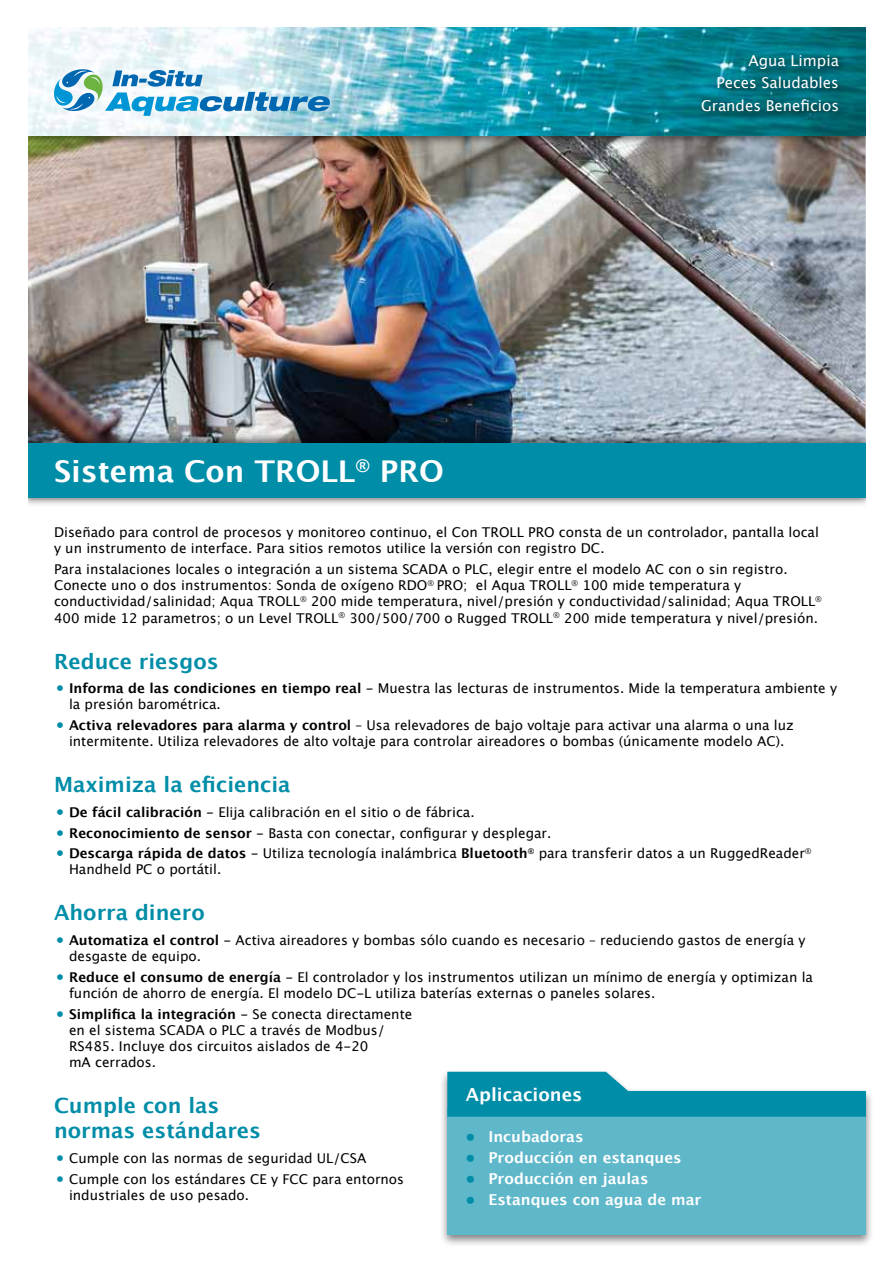
<style>
.page{position:relative;width:893px;height:1263px;background:#fff}
.page>*{position:absolute;margin:0;border:0;box-sizing:border-box;transform-origin:0 0}
.t1{font:700 30px "Lucida Grande";color:#fff}
.t2{font:700 21px/25.2px "Lucida Grande";color:#008da8}
.t3{font:700 18px "Lucida Grande";color:#fff}
.t4{font:700 15px "Lucida Grande";color:#fff}
.t5{font:15px/22.5px "Lucida Grande";color:#fff;text-align:right}
.t6{font:13.5px/16.2px "Lucida Grande";color:#000}
.s1{font-size:16.5px;color:#008da8}
.s2{font-weight:700}
.s3{color:#008da8}
</style>
<div class="page">
<img style="left:28px;top:147px;width:837px;height:284px">
<div style="left:19px;top:456px;width:855px;height:52px;background:#000;opacity:.5"></div>
<div style="left:27px;top:27px;width:839px;height:120px;background:#000;opacity:.5"></div>
<div style="left:697px;top:50px;width:151px;height:72px;background:#000;opacity:.75"></div>
<svg style="left:45px;top:60px;width:294px;height:65px"></svg>
<svg style="left:51px;top:67px;width:286px;height:50px"></svg>
<div style="left:19px;top:431px;width:855px;height:71px;background:#000;opacity:.5"></div>
<div style="left:27px;top:443px;width:839px;height:54px;background:#008da8"></div>
<div style="left:0;top:0;width:27px;height:571px;background:#fff"></div>
<div style="left:866px;top:0;width:27px;height:571px;background:#fff"></div>
<div style="left:439px;top:1069px;width:435px;height:179px;background:#000;opacity:.5"></div>
<div style="left:447px;top:1108px;width:419px;height:126px;background:#5fb7ca"></div>
<svg style="left:447px;top:1072px;width:419px;height:45px"></svg>
<h1 class="t1" style="left:54px;top:446px;width:391px">Sistema Con TROLL<sup>®</sup> PRO</h1>
<p class="t5" style="left:701px;top:49px;width:139px">Agua Limpia<br>Peces Saludables<br>Grandes Beneficios</p>
<p class="t6" style="left:54px;top:524px;width:766px">Diseñado para control de procesos y monitoreo continuo, el Con TROLL PRO consta de un controlador, pantalla local y un instrumento de interface. Para sitios remotos utilice la versión con registro DC.</p>
<p class="t6" style="left:54px;top:561px;width:769px">Para instalaciones locales o integración a un sistema SCADA o PLC, elegir entre el modelo AC con o sin registro.<br>Conecte uno o dos instrumentos: Sonda de oxígeno RDO<sup>®</sup> PRO; el Aqua TROLL<sup>®</sup> 100 mide temperatura y conductividad/salinidad; Aqua TROLL<sup>®</sup> 200 mide temperatura, nivel/presión y conductividad/salinidad; Aqua TROLL<sup>® </sup>400 mide 12 parametros; o un Level TROLL<sup>®</sup> 300/500/700 o Rugged TROLL<sup>®</sup> 200 mide temperatura y nivel/presión.</p>
<h2 class="t2" style="left:54px;top:648px;width:166px">Reduce riesgos</h2>
<p class="t6" style="left:69px;top:680px;width:770px;text-indent:-14px"><span class="s1">•</span> <span class="s2">Informa de las condiciones en tiempo real</span> - Muestra las lecturas de instrumentos. Mide la temperatura ambiente y la presión barométrica.</p>
<p class="t6" style="left:56px;top:717px;width:740px;text-align:center"><span class="s1">•</span> <span class="s2">Activa relevadores para alarma y control</span> – Usa relevadores de bajo voltaje para activar una alarma o una luz intermitente. Utiliza relevadores de alto voltaje para controlar aireadores o bombas (únicamente modelo AC).</p>
<h2 class="t2" style="left:54px;top:772px;width:238px">Maximiza la eficiencia</h2>
<p class="t6" style="left:56px;top:804px;width:421px"><span class="s1">•</span> <span class="s2">De fácil calibración</span> - Elija calibración en el sitio o de fábrica.</p>
<p class="t6" style="left:56px;top:825px;width:497px"><span class="s1">•</span> <span class="s2">Reconocimiento de sensor</span> - Basta con conectar, configurar y desplegar.</p>
<p class="t6" style="left:69px;top:845px;width:744px;text-indent:-14px"><span class="s1">•</span> <span class="s2">Descarga rápida de datos</span> - Utiliza tecnología inalámbrica <span class="s2">Bluetooth</span><sup>®</sup> para transferir datos a un RuggedReader<sup>®<br></sup>Handheld PC o portátil.</p>
<h2 class="t2" style="left:54px;top:900px;width:152px">Ahorra dinero</h2>
<p class="t6" style="left:69px;top:932px;width:738px;text-indent:-14px"><span class="s1">•</span> <span class="s2">Automatiza el control</span> - Activa aireadores y bombas sólo cuando es necesario – reduciendo gastos de energía y desgaste de equipo.</p>
<p class="t6" style="left:69px;top:969px;width:745px;text-indent:-14px"><span class="s1">•</span> <span class="s2">Reduce el consumo de energía</span> - El controlador y los instrumentos utilizan un mínimo de energía y optimizan la función de ahorro de energía. El modelo DC-L utiliza baterías externas o paneles solares.</p>
<p class="t6" style="left:69px;top:1006px;width:345px;text-indent:-14px"><span class="s1">•</span> <span class="s2">Simplifica la integración</span> - Se conecta directamente en el sistema SCADA o PLC a través de Modbus/ RS485. Incluye dos circuitos aislados de 4-20<br>mA cerrados.</p>
<h2 class="t2" style="left:54px;top:1093px;width:209px">Cumple con las normas estándares</h2>
<p class="t6" style="left:56px;top:1150px;width:312px"><span class="s1">•</span> Cumple con las normas de seguridad UL/CSA</p>
<p class="t6" style="left:69px;top:1171px;width:337px;text-indent:-14px"><span class="s1">•</span> Cumple con los estándares CE y FCC para entornos industriales de uso pesado.</p>
<h3 class="t3" style="left:466px;top:1079px;width:118px">Aplicaciones</h3>
<p class="t4" style="left:466px;top:1124px;width:119px"><span class="s3">•</span> Incubadoras</p>
<p class="t4" style="left:466px;top:1145px;width:217px"><span class="s3">•</span> Producción en estanques</p>
<p class="t4" style="left:466px;top:1166px;width:184px"><span class="s3">•</span> Producción en jaulas</p>
<p class="t4" style="left:466px;top:1187px;width:237px"><span class="s3">•</span> Estanques con agua de mar</p>
</div>
